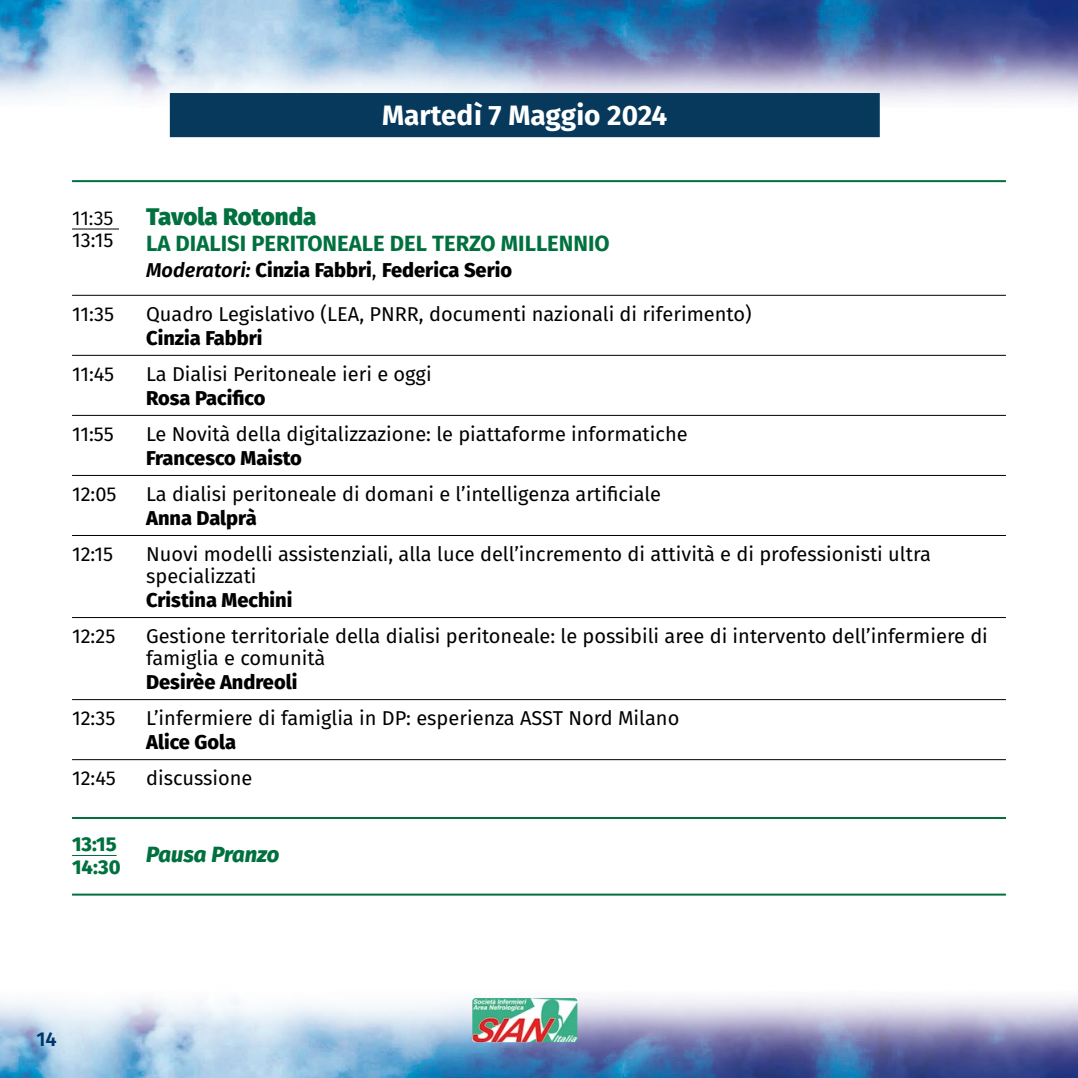
<style>
.page{position:relative;width:1078px;height:1078px;background:#fff}
.page>*{position:absolute;margin:0;border:0;box-sizing:border-box;transform-origin:0 0}
.t1{font:700 28px "Fira Sans";color:#fff}
.t2{font:800 24px "Fira Sans";letter-spacing:-.005em;color:#00713e}
.t3{font:700 22px "Fira Sans";color:#00713e}
.t4{font:italic 800 22px "Fira Sans";color:#00713e}
.t5{font:20px/22px "Fira Sans";color:#000}
.t6{font:800 20px "Fira Sans";color:#000}
.t7{font:800 20px "Fira Sans";color:#00713e}
.t8{font:20px "Fira Sans";color:#000}
.t9{font:600 20px "Fira Sans";color:#00366b}
.s1{font-weight:600;font-style:italic}
.s2{font-weight:400}
</style>
<div class="page">
<img style="left:0;top:0;width:1077px;height:1077px">
<img style="left:472px;top:997px;width:105px;height:44px">
<div style="left:170px;top:93px;width:709px;height:44px;background:#07395c"></div>
<hr style="left:72px;top:228px;width:47px;height:1px;background:#000">
<hr style="left:72px;top:295px;width:933px;height:1px;background:#000">
<hr style="left:72px;top:355px;width:933px;height:1px;background:#000">
<hr style="left:72px;top:415px;width:933px;height:1px;background:#000">
<hr style="left:72px;top:475px;width:933px;height:1px;background:#000">
<hr style="left:72px;top:535px;width:933px;height:1px;background:#000">
<hr style="left:72px;top:617px;width:933px;height:1px;background:#000">
<hr style="left:72px;top:699px;width:933px;height:1px;background:#000">
<hr style="left:72px;top:759px;width:933px;height:1px;background:#000">
<hr style="left:72px;top:854px;width:45px;height:1px;background:#00713e">
<hr style="left:72px;top:180px;width:933px;height:2px;background:#00713e">
<hr style="left:72px;top:816px;width:933px;height:2px;background:#00713e">
<hr style="left:72px;top:893px;width:933px;height:2px;background:#00713e">
<p class="t1" style="left:382px;top:92px;width:286px">Martedì 7 Maggio 2024</p>
<p class="t8" style="left:72px;top:203px;width:43px">11:35</p>
<p class="t2" style="left:146px;top:195px;width:172px">Tavola Rotonda</p>
<p class="t5" style="left:72px;top:228px;width:43px">13:15</p>
<p class="t3" style="left:146px;top:225px;width:465px">LA DIALISI PERITONEALE DEL TERZO MILLENNIO</p>
<p class="t6" style="left:146px;top:252px;width:367px"><span class="s1">Moderatori:</span> Cinzia Fabbri<span class="s2">,</span> Federica Serio</p>
<p class="t5" style="left:72px;top:302px;width:44px">11:35</p>
<p class="t5" style="left:146px;top:302px;width:607px">Quadro Legislativo (LEA, PNRR, documenti nazionali di riferimento)</p>
<p class="t6" style="left:146px;top:320px;width:118px">Cinzia Fabbri</p>
<p class="t5" style="left:72px;top:362px;width:44px">11:45</p>
<p class="t5" style="left:146px;top:362px;width:287px">La Dialisi Peritoneale ieri e oggi</p>
<p class="t6" style="left:146px;top:380px;width:121px">Rosa Pacifico</p>
<p class="t5" style="left:72px;top:422px;width:43px">11:55</p>
<p class="t5" style="left:146px;top:422px;width:543px">Le Novità della digitalizzazione: le piattaforme informatiche</p>
<p class="t6" style="left:146px;top:440px;width:157px">Francesco Maisto</p>
<p class="t5" style="left:72px;top:482px;width:46px">12:05</p>
<p class="t5" style="left:146px;top:482px;width:516px">La dialisi peritoneale di domani e l’intelligenza artificiale</p>
<p class="t6" style="left:146px;top:500px;width:112px">Anna Dalprà</p>
<p class="t5" style="left:72px;top:542px;width:43px">12:15</p>
<p class="t5" style="left:146px;top:542px;width:786px">Nuovi modelli assistenziali, alla luce dell’incremento di attività e di professionisti ultra specializzati</p>
<p class="t6" style="left:146px;top:582px;width:148px">Cristina Mechini</p>
<p class="t5" style="left:72px;top:624px;width:45px">12:25</p>
<p class="t5" style="left:146px;top:624px;width:843px">Gestione territoriale della dialisi peritoneale: le possibili aree di intervento dell’infermiere di</p>
<p class="t5" style="left:146px;top:646px;width:181px">famiglia e comunità</p>
<p class="t6" style="left:146px;top:664px;width:153px">Desirèe Andreoli</p>
<p class="t5" style="left:72px;top:706px;width:45px">12:35</p>
<p class="t5" style="left:146px;top:706px;width:534px">L’infermiere di famiglia in DP: esperienza ASST Nord Milano</p>
<p class="t6" style="left:146px;top:724px;width:91px">Alice Gola</p>
<p class="t5" style="left:72px;top:766px;width:45px">12:45</p>
<p class="t5" style="left:146px;top:766px;width:108px">discussione</p>
<p class="t7" style="left:72px;top:826px;width:46px">13:15</p>
<p class="t7" style="left:72px;top:848px;width:50px">14:30</p>
<p class="t4" style="left:146px;top:834px;width:135px">Pausa Pranzo</p>
<p class="t9" style="left:36px;top:1021px;width:22px">14</p>
</div>
